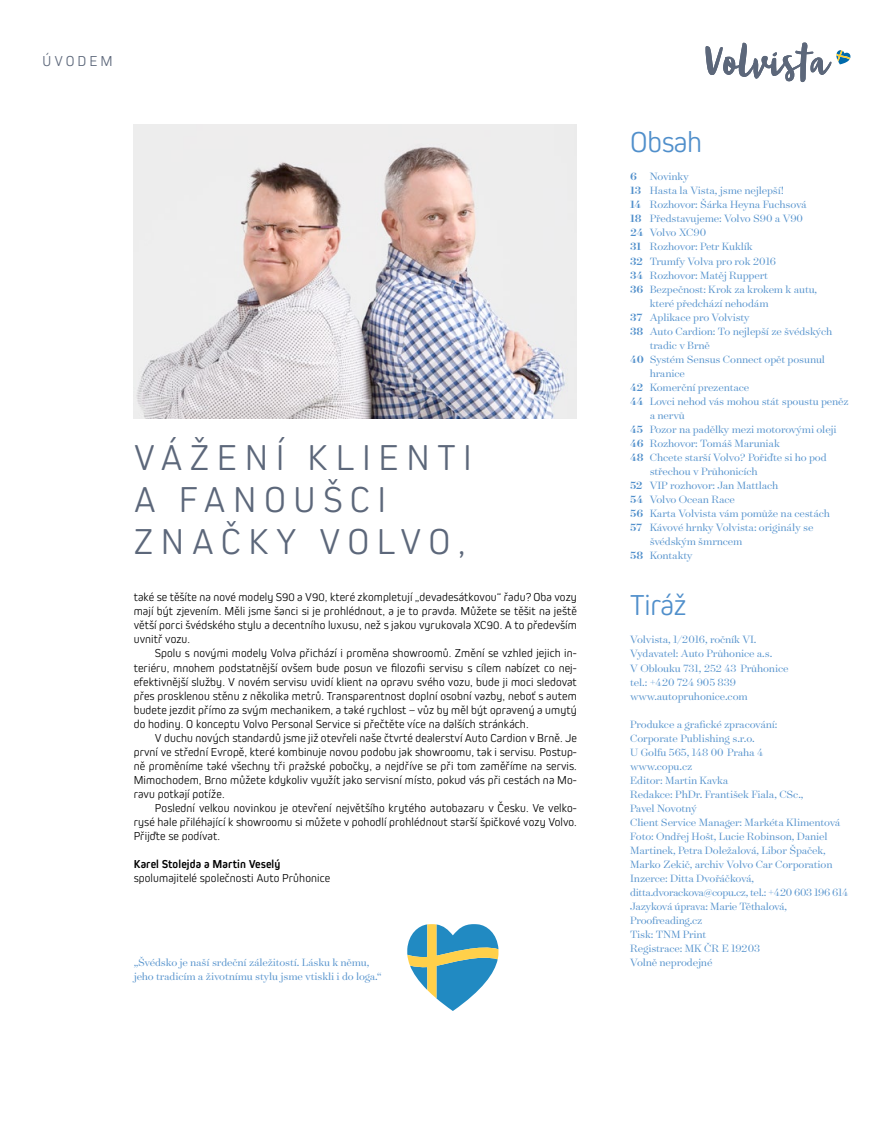
<style>
.page{position:relative;width:893px;height:1127px;background:#fff}
.page>*{position:absolute;margin:0;border:0;box-sizing:border-box;transform-origin:0 0}
.t1{font:300 37.5px/42px "Kiro";letter-spacing:.205em;color:#5c677a}
.t2{font:300 30px "Kiro";letter-spacing:-.01em;color:#508fcb}
.t3{font:300 15px "Kiro";letter-spacing:.205em;color:#5c677a}
.t4{font:300 12px/14.1px "Surveyor Display";letter-spacing:-.01em;color:#508fcb}
.t5{font:300 12px/14.1px "Kiro";letter-spacing:.01em;color:#000;text-align:justify}
.t6{font:700 12px "Kiro";letter-spacing:.01em;color:#000}
.s1{font-weight:500}
</style>
<div class="page">
<img style="left:134px;top:124px;width:443px;height:295px">
<svg style="left:407px;top:924px;width:91px;height:87px"></svg>
<svg style="left:705px;top:43px;width:146px;height:39px"></svg>
<p class="t3" style="left:43px;top:52px;width:72px">ÚVODEM</p>
<h2 class="t2" style="left:630px;top:125px;width:74px">Obsah</h2>
<p class="t4" style="left:630px;top:169px;width:60px"><span class="s1">6</span> Novinky</p>
<p class="t4" style="left:630px;top:183px;width:155px"><span class="s1">13</span> Hasta la Vista, jsme nejlepší!</p>
<p class="t4" style="left:630px;top:197px;width:178px"><span class="s1">14</span> Rozhovor: Šárka Heyna Fuchsová</p>
<p class="t4" style="left:630px;top:211px;width:174px"><span class="s1">18</span> Představujeme: Volvo S90 a V90</p>
<p class="t4" style="left:630px;top:225px;width:77px"><span class="s1">24</span> Volvo XC90</p>
<p class="t4" style="left:630px;top:239px;width:124px"><span class="s1">31</span> Rozhovor: Petr Kuklík</p>
<p class="t4" style="left:630px;top:253px;width:147px"><span class="s1">32</span> Trumfy Volva pro rok 2016</p>
<p class="t4" style="left:630px;top:267px;width:139px"><span class="s1">34</span> Rozhovor: Matěj Ruppert</p>
<p class="t4" style="left:630px;top:281px;width:189px"><span class="s1">36</span> Bezpečnost: Krok za krokem k autu,</p>
<p class="t4" style="left:650px;top:296px;width:120px">které předchází nehodám</p>
<p class="t4" style="left:630px;top:310px;width:121px"><span class="s1">37</span> Aplikace pro Volvisty</p>
<p class="t4" style="left:630px;top:324px;width:204px"><span class="s1">38</span> Auto Cardion: To nejlepší ze švédských</p>
<p class="t4" style="left:650px;top:338px;width:62px">tradic v Brně</p>
<p class="t4" style="left:630px;top:352px;width:196px"><span class="s1">40</span> Systém Sensus Connect opět posunul</p>
<p class="t4" style="left:650px;top:366px;width:37px">hranice</p>
<p class="t4" style="left:630px;top:380px;width:121px"><span class="s1">42</span> Komerční prezentace</p>
<p class="t4" style="left:630px;top:394px;width:220px"><span class="s1">44</span> Lovci nehod vás mohou stát spoustu peněz</p>
<p class="t4" style="left:650px;top:408px;width:37px">a nervů</p>
<p class="t4" style="left:630px;top:422px;width:208px"><span class="s1">45</span> Pozor na padělky mezi motorovými oleji</p>
<p class="t4" style="left:630px;top:436px;width:151px"><span class="s1">46</span> Rozhovor: Tomáš Maruniak</p>
<p class="t4" style="left:630px;top:450px;width:198px"><span class="s1">48</span> Chcete starší Volvo? Pořiďte si ho pod</p>
<p class="t4" style="left:650px;top:464px;width:110px">střechou v Průhonicích</p>
<p class="t4" style="left:630px;top:478px;width:150px"><span class="s1">52</span> VIP rozhovor: Jan Mattlach</p>
<p class="t4" style="left:630px;top:492px;width:106px"><span class="s1">54</span> Volvo Ocean Race</p>
<p class="t4" style="left:630px;top:506px;width:201px"><span class="s1">56</span> Karta Volvista vám pomůže na cestách</p>
<p class="t4" style="left:630px;top:520px;width:185px"><span class="s1">57</span> Kávové hrnky Volvista: originály se</p>
<p class="t4" style="left:650px;top:534px;width:94px">švédským šmrncem</p>
<p class="t4" style="left:630px;top:548px;width:64px"><span class="s1">58</span> Kontakty</p>
<h2 class="t2" style="left:630px;top:588px;width:58px">Tiráž</h2>
<p class="t4" style="left:630px;top:632px;width:160px">Volvista, 1/2016, ročník VI.<br>Vydavatel: Auto Průhonice a.s.<br>V Oblouku 731, 252 43 Průhonice tel.: +420 724 905 839 www.autopruhonice.com</p>
<p class="t4" style="left:630px;top:716px;width:220px">Produkce a grafické zpracování:<br>Corporate Publishing s.r.o.<br>U Golfu 565, 148 00 Praha 4<br>www.copu.cz<br>Editor: Martin Kavka<br>Redakce: PhDr. František Fiala, CSc.,<br>Pavel Novotný<br>Client Service Manager: Markéta Klimentová<br>Foto: Ondřej Hošt, Lucie Robinson, Daniel<br>Martinek, Petra Doležalová, Libor Špaček,<br>Marko Zekič, archiv Volvo Car Corporation<br>Inzerce: Ditta Dvořáčková, ditta.dvorackova@copu.cz, tel.: +420 603 196 614<br>Jazyková úprava: Marie Těthalová,<br>Proofreading.cz<br>Tisk: TNM Print<br>Registrace: MK ČR E 19203</p>
<h1 class="t1" style="left:134px;top:435px;width:340px">VÁŽENÍ KLIENTI<br>A FANOUŠCI<br>ZNAČKY VOLVO,</h1>
<p class="t5" style="left:134px;top:590px;width:445px">také se těšíte na nové modely S90 a V90, které zkompletují „devadesátkovou“ řadu? Oba vozy mají být zjevením. Měli jsme šanci si je prohlédnout, a je to pravda. Můžete se těšit na ještě větší porci švédského stylu a decentního luxusu, než s jakou vyrukovala XC90. A to především uvnitř vozu.</p>
<p class="t5" style="left:134px;top:646px;width:445px;text-indent:21px">Spolu s novými modely Volva přichází i proměna showroomů. Změní se vzhled jejich in&shy;teriéru, mnohem podstatnější ovšem bude posun ve filozofii servisu s cílem nabízet co nej&shy;efektivnější služby. V novém servisu uvidí klient na opravu svého vozu, bude ji moci sledovat přes prosklenou stěnu z několika metrů. Transparentnost doplní osobní vazby, neboť s autem budete jezdit přímo za svým mechanikem, a také rychlost – vůz by měl být opravený a umytý do hodiny. O konceptu Volvo Personal Service si přečtěte více na dalších stránkách.</p>
<p class="t5" style="left:134px;top:730px;width:445px;text-indent:21px">V duchu nových standardů jsme již otevřeli naše čtvrté dealerství Auto Cardion v Brně. Je první ve střední Evropě, které kombinuje novou podobu jak showroomu, tak i servisu. Postup&shy;ně proměníme také všechny tři pražské pobočky, a nejdříve se při tom zaměříme na servis.<br>Mimochodem, Brno můžete kdykoliv využít jako servisní místo, pokud vás při cestách na Mo&shy;ravu potkají potíže.</p>
<p class="t5" style="left:134px;top:800px;width:445px;text-indent:21px">Poslední velkou novinkou je otevření největšího krytého autobazaru v Česku. Ve velko&shy;rysé hale přiléhající k showroomu si můžete v pohodlí prohlédnout starší špičkové vozy Volvo.<br>Přijďte se podívat.</p>
<p class="t6" style="left:134px;top:857px;width:148px">Karel Stolejda a Martin Veselý</p>
<p class="t5" style="left:134px;top:870px;width:198px">spolumajitelé společnosti Auto Průhonice</p>
<p class="t4" style="left:134px;top:955px;width:237px">„Švédsko je naší srdeční záležitostí. Lásku k němu,</p>
<p class="t4" style="left:630px;top:955px;width:84px">Volně neprodejné</p>
<p class="t4" style="left:134px;top:969px;width:250px">jeho tradicím a životnímu stylu jsme vtiskli i do loga.“</p>
</div>
